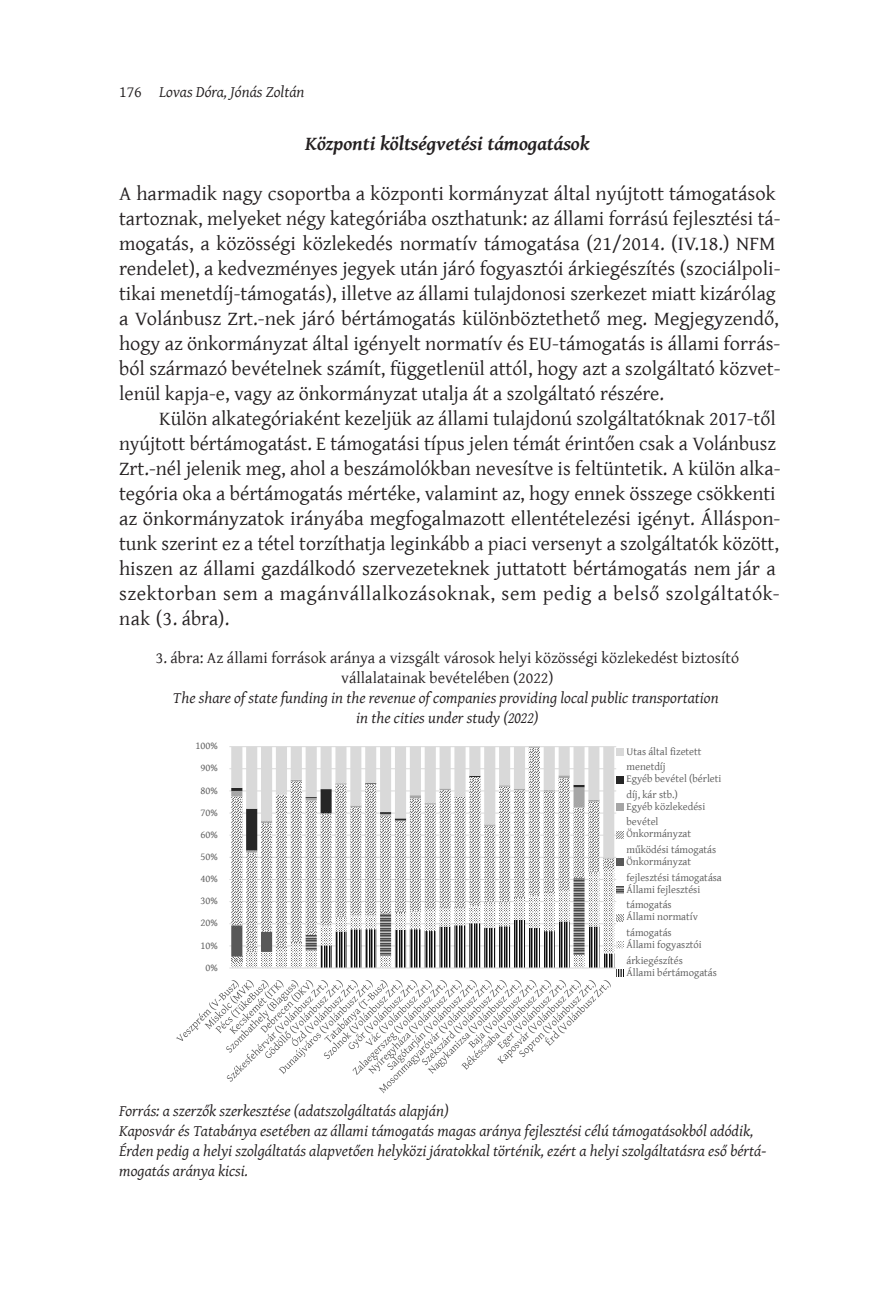
<style>
.page{position:relative;width:896px;height:1304px;background:#fff}
.page>*{position:absolute;margin:0;border:0;box-sizing:border-box;transform-origin:0 0}
.t1{font:20px/25px "Gentium Plus";color:#231f20}
.t2{font:italic 700 20px "Gentium Basic";color:#231f20}
.t3{font:italic 16px/20px "Gentium Plus";color:#231f20;text-align:center}
.t4{font:16px/20px "Gentium Plus";color:#231f20;text-align:center}
.t5{font:10.6px/15.6px "Gentium Plus";color:#595959}
.s1{font-style:normal}
</style>
<div class="page">
<hr style="left:229px;top:946px;width:387px;height:1px;background:#d9d9d9">
<hr style="left:229px;top:923px;width:387px;height:1px;background:#d9d9d9">
<hr style="left:229px;top:901px;width:387px;height:1px;background:#d9d9d9">
<hr style="left:229px;top:879px;width:387px;height:1px;background:#d9d9d9">
<hr style="left:229px;top:857px;width:387px;height:1px;background:#d9d9d9">
<hr style="left:229px;top:835px;width:387px;height:1px;background:#d9d9d9">
<hr style="left:229px;top:813px;width:387px;height:1px;background:#d9d9d9">
<hr style="left:229px;top:791px;width:387px;height:1px;background:#d9d9d9">
<hr style="left:229px;top:768px;width:387px;height:1px;background:#d9d9d9">
<hr style="left:229px;top:746px;width:387px;height:1px;background:#d9d9d9">
<svg style="left:231px;top:952px;width:383px;height:16px"></svg>
<svg style="left:231px;top:858px;width:383px;height:94px"></svg>
<svg style="left:231px;top:747px;width:383px;height:111px"></svg>
<hr style="left:229px;top:968px;width:387px;height:1px;background:#d9d9d9">
<svg style="left:176px;top:980px;width:435px;height:113px"></svg>
<div style="left:616px;top:748px;width:7px;height:7px;background:#d9d9d9"></div>
<div style="left:616px;top:776px;width:7px;height:7px;background:#262626"></div>
<div style="left:616px;top:804px;width:7px;height:7px;background:#a6a6a6"></div>
<svg style="left:616px;top:831px;width:7px;height:7px"></svg>
<div style="left:616px;top:859px;width:7px;height:7px;background:#595959"></div>
<svg style="left:616px;top:887px;width:7px;height:7px"></svg>
<svg style="left:616px;top:914px;width:7px;height:7px"></svg>
<svg style="left:616px;top:942px;width:7px;height:7px"></svg>
<svg style="left:616px;top:969px;width:6px;height:7px"></svg>
<p class="t3" style="left:119px;top:81px;width:187px"><span class="s1">176</span> Lovas Dóra, Jónás Zoltán</p>
<p class="t2" style="left:305px;top:132px;width:286px">Központi költségvetési támogatások</p>
<p class="t1" style="left:119px;top:180px;width:663px">A harmadik nagy csoportba a központi kormányzat által nyújtott támogatások tartoznak, melyeket négy kategóriába oszthatunk: az állami forrású fejlesztési tá‐ mogatás, a közösségi közlekedés normatív támogatása (21/2014. (IV.18.) NFM rendelet), a kedvezményes jegyek után járó fogyasztói árkiegészítés (szociálpoli‐ tikai menetdíj-támogatás), illetve az állami tulajdonosi szerkezet miatt kizárólag a Volánbusz Zrt.-nek járó bértámogatás különböztethető meg. Megjegyzendő, hogy az önkormányzat által igényelt normatív és EU-támogatás is állami forrás‐ ból származó bevételnek számít, függetlenül attól, hogy azt a szolgáltató közvet‐ lenül kapja-e, vagy az önkormányzat utalja át a szolgáltató részére.</p>
<p class="t1" style="left:119px;top:405px;width:663px;text-indent:40px">Külön alkategóriaként kezeljük az állami tulajdonú szolgáltatóknak 2017-től nyújtott bértámogatást. E támogatási típus jelen témát érintően csak a Volánbusz Zrt.-nél jelenik meg, ahol a beszámolókban nevesítve is feltüntetik. A külön alka‐ tegória oka a bértámogatás mértéke, valamint az, hogy ennek összege csökkenti az önkormányzatok irányába megfogalmazott ellentételezési igényt. Álláspon‐ tunk szerint ez a tétel torzíthatja leginkább a piaci versenyt a szolgáltatók között, hiszen az állami gazdálkodó szervezeteknek juttatott bértámogatás nem jár a szektorban sem a magánvállalkozásoknak, sem pedig a belső szolgáltatók‐ nak (3. ábra).</p>
<p class="t4" style="left:156px;top:647px;width:585px">3. ábra: Az állami források aránya a vizsgált városok helyi közösségi közlekedést biztosító vállalatainak bevételében (2022)</p>
<p class="t3" style="left:173px;top:687px;width:547px">The share of state funding in the revenue of companies providing local public transportation in the cities under study (2022)</p>
<p class="t5" style="left:195px;top:738px;width:24px">100%</p>
<p class="t5" style="left:200px;top:760px;width:19px">90%</p>
<p class="t5" style="left:200px;top:782px;width:19px">80%</p>
<p class="t5" style="left:200px;top:804px;width:19px">70%</p>
<p class="t5" style="left:200px;top:826px;width:19px">60%</p>
<p class="t5" style="left:200px;top:848px;width:19px">50%</p>
<p class="t5" style="left:200px;top:870px;width:19px">40%</p>
<p class="t5" style="left:200px;top:893px;width:19px">30%</p>
<p class="t5" style="left:200px;top:915px;width:19px">20%</p>
<p class="t5" style="left:200px;top:937px;width:19px">10%</p>
<p class="t5" style="left:205px;top:959px;width:14px">0%</p>
<p class="t5" style="left:626px;top:743px;width:77px">Utas által fizetett menetdíj</p>
<p class="t5" style="left:626px;top:770px;width:96px">Egyéb bevétel (bérleti díj, kár stb.)</p>
<p class="t5" style="left:626px;top:798px;width:80px">Egyéb közlekedési bevétel</p>
<p class="t5" style="left:626px;top:826px;width:91px">Önkormányzat működési támogatás</p>
<p class="t5" style="left:626px;top:853px;width:97px">Önkormányzat fejlesztési támogatása</p>
<p class="t5" style="left:626px;top:881px;width:75px">Állami fejlesztési támogatás</p>
<p class="t5" style="left:626px;top:909px;width:73px">Állami normatív támogatás</p>
<p class="t5" style="left:626px;top:936px;width:77px">Állami fogyasztói árkiegészítés</p>
<p class="t5" style="left:626px;top:964px;width:92px">Állami bértámogatás</p>
<p class="t3" style="left:119px;top:1100px;width:649px;text-align:left">Forrás: a szerzők szerkesztése (adatszolgáltatás alapján)<br>Kaposvár és Tatabánya esetében az állami támogatás magas aránya fejlesztési célú támogatásokból adódik, Érden pedig a helyi szolgáltatás alapvetően helyközi járatokkal történik, ezért a helyi szolgáltatásra eső bértá‐ mogatás aránya kicsi.</p>
</div>
